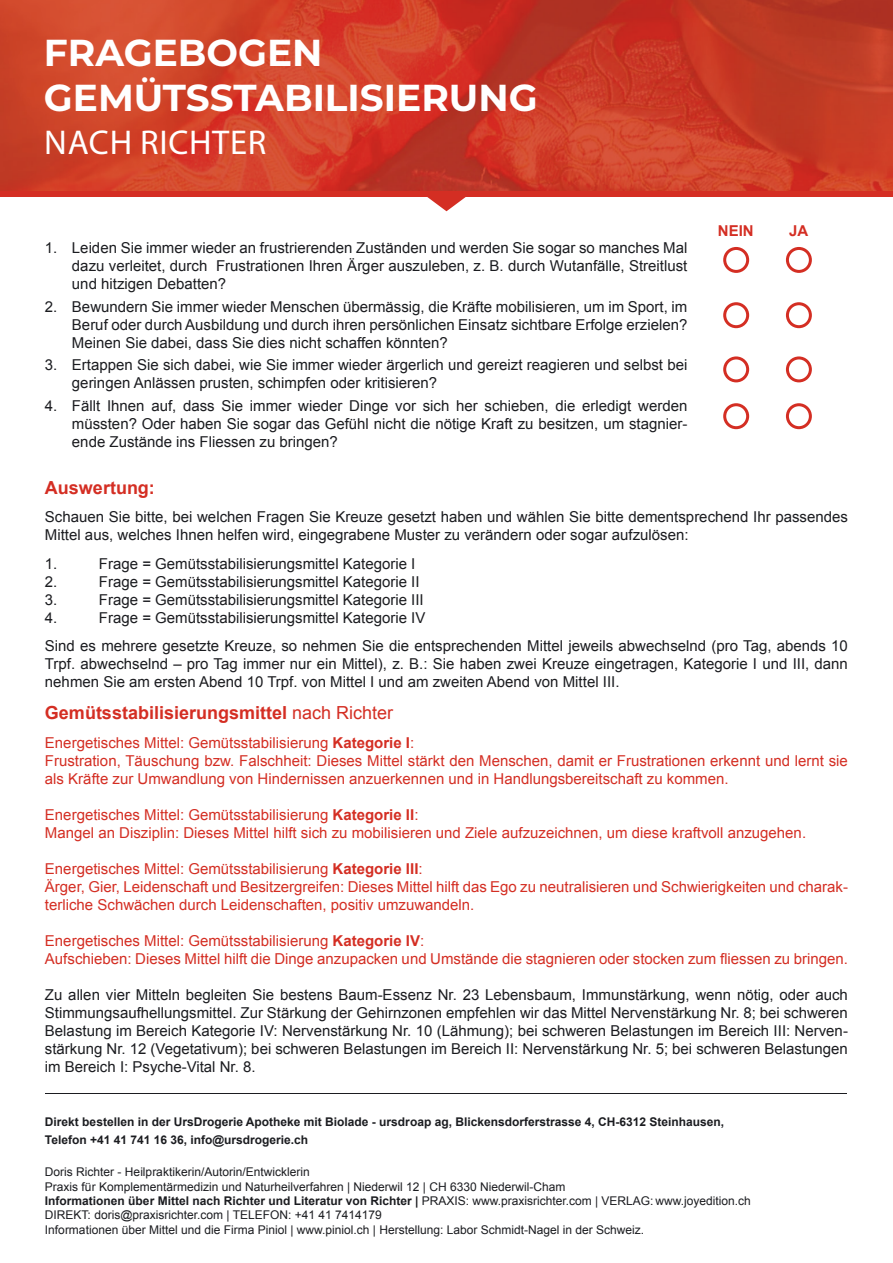
<style>
.page{position:relative;width:893px;height:1263px;background:#fff}
.page>*{position:absolute;margin:0;border:0;box-sizing:border-box;transform-origin:0 0}
.t1{font:700 37.5px/45px "Montserrat";color:#fff}
.t2{font:34.5px "Myriad Pro";letter-spacing:.02em;color:#fff}
.t3{font:700 18px "Arial";color:#d42e23}
.t4{font:15px/18px "Arial";color:#1b1c20}
.t5{font:15px/18px "Arial";color:#d42e23}
.t6{font:700 15px "Arial";color:#d42e23}
.t7{font:12px/14.4px "Arial";color:#1b1c20}
.t8{font:700 12px/18px "Arial";color:#1b1c20}
.s1{font-weight:400}
.s2{font-weight:700}
</style>
<div class="page">
<div style="left:0;top:0;width:893px;height:197px;background:#d42e23"></div>
<svg style="left:427px;top:197px;width:39px;height:14px"></svg>
<div style="left:723px;top:247px;width:26px;height:26px;border:3px solid #d42e23;border-radius:50%"></div>
<div style="left:786px;top:247px;width:26px;height:26px;border:3px solid #d42e23;border-radius:50%"></div>
<div style="left:723px;top:302px;width:26px;height:26px;border:3px solid #d42e23;border-radius:50%"></div>
<div style="left:786px;top:302px;width:26px;height:26px;border:3px solid #d42e23;border-radius:50%"></div>
<div style="left:723px;top:356px;width:26px;height:26px;border:3px solid #d42e23;border-radius:50%"></div>
<div style="left:786px;top:356px;width:26px;height:26px;border:3px solid #d42e23;border-radius:50%"></div>
<div style="left:723px;top:403px;width:26px;height:26px;border:3px solid #d42e23;border-radius:50%"></div>
<div style="left:786px;top:403px;width:26px;height:26px;border:3px solid #d42e23;border-radius:50%"></div>
<img style="left:0;top:0;width:893px;height:191px">
<hr style="left:46px;top:1093px;width:801px;height:1px;background:#1b1c20">
<h1 class="t1" style="left:44px;top:28px;width:495px">FRAGEBOGEN<br>GEMÜTSSTABILISIERUNG</h1>
<h2 class="t2" style="left:44px;top:122px;width:224px">NACH RICHTER</h2>
<p class="t4" style="left:72px;top:239px;width:617px;text-align:justify;text-indent:-27px">1. Leiden Sie immer wieder an frustrierenden Zuständen und werden Sie sogar so manches Mal dazu verleitet, durch Frustrationen Ihren Ärger auszuleben, z. B. durch Wutanfälle, Streitlust und hitzigen Debatten?</p>
<p class="t4" style="left:72px;top:298px;width:617px;text-align:justify;text-indent:-27px">2. Bewundern Sie immer wieder Menschen übermässig, die Kräfte mobilisieren, um im Sport, im Beruf oder durch Ausbildung und durch ihren persönlichen Einsatz sichtbare Erfolge erzielen?<br>Meinen Sie dabei, dass Sie dies nicht schaffen könnten?</p>
<p class="t4" style="left:72px;top:356px;width:617px;text-indent:-27px">3. Ertappen Sie sich dabei, wie Sie immer wieder ärgerlich und gereizt reagieren und selbst bei geringen Anlässen prusten, schimpfen oder kritisieren?</p>
<p class="t4" style="left:72px;top:397px;width:617px;text-align:justify;text-indent:-27px">4. Fällt Ihnen auf, dass Sie immer wieder Dinge vor sich her schieben, die erledigt werden müssten? Oder haben Sie sogar das Gefühl nicht die nötige Kraft zu besitzen, um stagnier&shy;ende Zustände ins Fliessen zu bringen?</p>
<p class="t6" style="left:718px;top:221px;width:37px">NEIN</p>
<p class="t6" style="left:789px;top:221px;width:21px">JA</p>
<p class="t3" style="left:45px;top:475px;width:111px">Auswertung:</p>
<p class="t4" style="left:45px;top:508px;width:804px">Schauen Sie bitte, bei welchen Fragen Sie Kreuze gesetzt haben und wählen Sie bitte dementsprechend Ihr passendes<br>Mittel aus, welches Ihnen helfen wird, eingegrabene Muster zu verändern oder sogar aufzulösen:</p>
<p class="t4" style="left:45px;top:554px;width:14px">1.</p>
<p class="t4" style="left:99px;top:554px;width:318px">Frage = Gemütsstabilisierungsmittel Kategorie I</p>
<p class="t4" style="left:45px;top:572px;width:14px">2.</p>
<p class="t4" style="left:99px;top:572px;width:322px">Frage = Gemütsstabilisierungsmittel Kategorie II</p>
<p class="t4" style="left:45px;top:590px;width:14px">3.</p>
<p class="t4" style="left:99px;top:590px;width:326px">Frage = Gemütsstabilisierungsmittel Kategorie III</p>
<p class="t4" style="left:45px;top:608px;width:14px">4.</p>
<p class="t4" style="left:45px;top:603px;width:804px;line-height:28.5px;text-indent:54px">Frage = Gemütsstabilisierungsmittel Kategorie IV<br>Sind es mehrere gesetzte Kreuze, so nehmen Sie die entsprechenden Mittel jeweils abwechselnd (pro Tag, abends 10</p>
<p class="t4" style="left:45px;top:655px;width:804px">Trpf. abwechselnd – pro Tag immer nur ein Mittel), z. B.: Sie haben zwei Kreuze eingetragen, Kategorie I und III, dann nehmen Sie am ersten Abend 10 Trpf. von Mittel I und am zweiten Abend von Mittel III.</p>
<p class="t3" style="left:45px;top:701px;width:350px">Gemütsstabilisierungsmittel <span class="s1">nach Richter</span></p>
<p class="t5" style="left:45px;top:734px;width:804px">Energetisches Mittel: Gemütsstabilisierung <span class="s2">Kategorie I</span>:<br>Frustration, Täuschung bzw. Falschheit: Dieses Mittel stärkt den Menschen, damit er Frustrationen erkennt und lernt sie als Kräfte zur Umwandlung von Hindernissen anzuerkennen und in Handlungsbereitschaft zu kommen.</p>
<p class="t5" style="left:45px;top:806px;width:763px">Energetisches Mittel: Gemütsstabilisierung <span class="s2">Kategorie II</span>:<br>Mangel an Disziplin: Dieses Mittel hilft sich zu mobilisieren und Ziele aufzuzeichnen, um diese kraftvoll anzugehen.</p>
<p class="t5" style="left:45px;top:860px;width:804px">Energetisches Mittel: Gemütsstabilisierung <span class="s2">Kategorie III</span>:<br>Ärger, Gier, Leidenschaft und Besitzergreifen: Dieses Mittel hilft das Ego zu neutralisieren und Schwierigkeiten und charak&shy;terliche Schwächen durch Leidenschaften, positiv umzuwandeln.</p>
<p class="t5" style="left:45px;top:932px;width:804px">Energetisches Mittel: Gemütsstabilisierung <span class="s2">Kategorie IV</span>:<br>Aufschieben: Dieses Mittel hilft die Dinge anzupacken und Umstände die stagnieren oder stocken zum fliessen zu bringen.</p>
<p class="t4" style="left:45px;top:986px;width:804px;text-align:justify">Zu allen vier Mitteln begleiten Sie bestens Baum-Essenz Nr. 23 Lebensbaum, Immunstärkung, wenn nötig, oder auch Stimmungsaufhellungsmittel. Zur Stärkung der Gehirnzonen empfehlen wir das Mittel Nervenstärkung Nr. 8; bei schweren Belastung im Bereich Kategorie IV: Nervenstärkung Nr. 10 (Lähmung); bei schweren Belastungen im Bereich III: Nerven&shy;stärkung Nr. 12 (Vegetativum); bei schweren Belastungen im Bereich II: Nervenstärkung Nr. 5; bei schweren Belastungen im Bereich I: Psyche-Vital Nr. 8.</p>
<p class="t8" style="left:45px;top:1113px;width:681px">Direkt bestellen in der UrsDrogerie Apotheke mit Biolade - ursdroap ag, Blickensdorferstrasse 4, CH-6312 Steinhausen,<br>Telefon +41 41 741 16 36, info@ursdrogerie.ch</p>
<p class="t7" style="left:45px;top:1165px;width:707px">Doris Richter - Heilpraktikerin/Autorin/Entwicklerin<br>Praxis für Komplementärmedizin und Naturheilverfahren | Niederwil 12 | CH 6330 Niederwil-Cham<br><span class="s2">Informationen über Mittel nach Richter und Literatur von Richter |</span> PRAXIS: www.praxisrichter.com | VERLAG: www.joyedition.ch DIREKT: doris@praxisrichter.com | TELEFON: +41 41 7414179<br>Informationen über Mittel und die Firma Piniol | www.piniol.ch | Herstellung: Labor Schmidt-Nagel in der Schweiz.</p>
</div>
